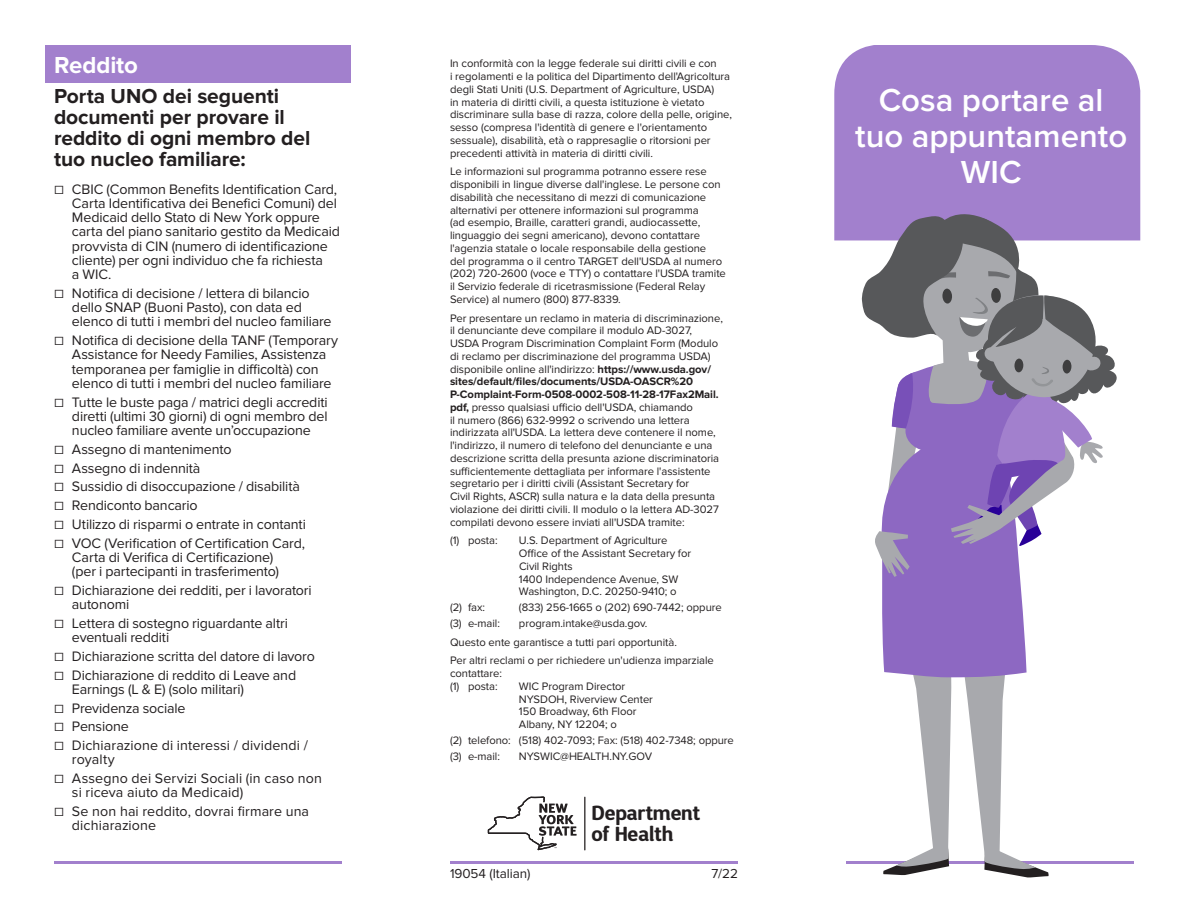
<style>
.page{position:relative;width:1188px;height:918px;background:#fff}
.page>*{position:absolute;margin:0;border:0;box-sizing:border-box;transform-origin:0 0}
.t1{font:600 33px/36px "Proxima Nova";color:#fff;text-align:center}
.Heads{font:700 24px "Proxima Nova";letter-spacing:-.005em;color:#fff}
.Head_2{font:700 21px/21px "Proxima Nova";letter-spacing:-.005em;color:#231f20}
.t2{font:700 20.4px/20.7px "D Sari";letter-spacing:-.01em;color:#231f20}
.t3{font:14.25px/14.2px "Proxima Nova";letter-spacing:-.01em;color:#231f20}
.t4{font:14.25px/14.2px "Proxima Nova";letter-spacing:.01em;color:#231f20}
.t5{font:13.5px "Proxima Nova";letter-spacing:-.005em;color:#231f20}
.t6{font:11.25px/12.8px "Proxima Nova";letter-spacing:-.005em;color:#231f20}
.s1{font-style:italic}
.s2{font-weight:700}
</style>
<div class="page">
<hr style="left:846px;top:861px;width:288px;height:3px;background:#a280cd">
<div style="left:45px;top:45px;width:306px;height:38px;background:#a280cd"></div>
<div style="left:834px;top:45px;width:307px;height:195px;background:#a280cd"></div>
<svg style="left:862px;top:214px;width:255px;height:664px"></svg>
<hr style="left:54px;top:861px;width:288px;height:3px;background:#a280cd">
<hr style="left:584px;top:797px;width:1px;height:53px;background:#231f20">
<svg style="left:488px;top:796px;width:89px;height:54px"></svg>
<hr style="left:450px;top:861px;width:288px;height:3px;background:#a280cd">
<p class="Heads" style="left:54px;top:51px;width:86px">Reddito</p>
<p class="Head_2" style="left:54px;top:86px;width:258px">Porta UNO dei seguenti documenti per provare il reddito di ogni membro del tuo nucleo familiare:</p>
<p class="t3" style="left:72px;top:182px;width:270px;text-indent:-18px"><span class="s1">☐</span> CBIC (Common Benefits Identification Card, Carta Identificativa dei Benefici Comuni) del Medicaid dello Stato di New York oppure carta del piano sanitario gestito da Medicaid provvista di CIN (numero di identificazione cliente) per ogni individuo che fa richiesta<br>a WIC.</p>
<p class="t3" style="left:72px;top:286px;width:261px;text-indent:-18px"><span class="s1">☐</span> Notifica di decisione / lettera di bilancio dello SNAP (Buoni Pasto), con data ed elenco di tutti i membri del nucleo familiare</p>
<p class="t3" style="left:72px;top:334px;width:268px;text-indent:-18px"><span class="s1">☐</span> Notifica di decisione della TANF (Temporary Assistance for Needy Families, Assistenza temporanea per famiglie in difficoltà) con elenco di tutti i membri del nucleo familiare</p>
<p class="t3" style="left:72px;top:395px;width:257px;text-align:justify;text-indent:-18px"><span class="s1">☐</span> Tutte le buste paga / matrici degli accrediti diretti (ultimi 30 giorni) di ogni membro del nucleo familiare avente un’occupazione</p>
<p class="t3" style="left:54px;top:442px;width:179px"><span class="s1">☐</span> Assegno di mantenimento</p>
<p class="t3" style="left:54px;top:461px;width:148px"><span class="s1">☐</span> Assegno di indennità</p>
<p class="t3" style="left:54px;top:480px;width:248px"><span class="s1">☐</span> Sussidio di disoccupazione / disabilità</p>
<p class="t3" style="left:54px;top:499px;width:145px"><span class="s1">☐</span> Rendiconto bancario</p>
<p class="t3" style="left:54px;top:517px;width:253px"><span class="s1">☐</span> Utilizzo di risparmi o entrate in contanti</p>
<p class="t3" style="left:72px;top:536px;width:235px;text-indent:-18px"><span class="s1">☐</span> VOC (Verification of Certification Card,<br>Carta di Verifica di Certificazione)<br>(per i partecipanti in trasferimento)</p>
<p class="t3" style="left:72px;top:583px;width:241px;text-indent:-18px"><span class="s1">☐</span> Dichiarazione dei redditi, per i lavoratori autonomi</p>
<p class="t3" style="left:72px;top:616px;width:217px;text-indent:-18px"><span class="s1">☐</span> Lettera di sostegno riguardante altri eventuali redditi</p>
<p class="t3" style="left:54px;top:649px;width:262px"><span class="s1">☐</span> Dichiarazione scritta del datore di lavoro</p>
<p class="t3" style="left:72px;top:668px;width:226px;text-indent:-18px"><span class="s1">☐</span> Dichiarazione di reddito di Leave and<br>Earnings (L &amp; E) (solo militari)</p>
<p class="t3" style="left:54px;top:701px;width:133px"><span class="s1">☐</span> Previdenza sociale</p>
<p class="t3" style="left:54px;top:720px;width:76px"><span class="s1">☐</span> Pensione</p>
<p class="t4" style="left:72px;top:739px;width:238px;text-indent:-18px"><span class="s1">☐</span> Dichiarazione di interessi / dividendi / royalty</p>
<p class="t4" style="left:72px;top:772px;width:252px;text-indent:-18px"><span class="s1">☐</span> Assegno dei Servizi Sociali (in caso non si riceva aiuto da Medicaid)</p>
<p class="t4" style="left:72px;top:805px;width:239px;text-indent:-18px"><span class="s1">☐</span> Se non hai reddito, dovrai firmare una dichiarazione</p>
<p class="t6" style="left:450px;top:57px;width:283px">In conformità con la legge federale sui diritti civili e con<br>i regolamenti e la politica del Dipartimento dell'Agricoltura degli Stati Uniti (U.S. Department of Agriculture, USDA)<br>in materia di diritti civili, a questa istituzione è vietato discriminare sulla base di razza, colore della pelle, origine, sesso (compresa l'identità di genere e l'orientamento sessuale), disabilità, età o rappresaglie o ritorsioni per precedenti attività in materia di diritti civili.</p>
<p class="t6" style="left:450px;top:165px;width:277px">Le informazioni sul programma potranno essere rese disponibili in lingue diverse dall'inglese. Le persone con disabilità che necessitano di mezzi di comunicazione alternativi per ottenere informazioni sul programma<br>(ad esempio, Braille, caratteri grandi, audiocassette, linguaggio dei segni americano), devono contattare l'agenzia statale o locale responsabile della gestione<br>del programma o il centro TARGET dell'USDA al numero (202) 720-2600 (voce e TTY) o contattare l'USDA tramite il Servizio federale di ricetrasmissione (Federal Relay Service) al numero (800) 877-8339.</p>
<p class="t6" style="left:450px;top:312px;width:274px">Per presentare un reclamo in materia di discriminazione, il denunciante deve compilare il modulo AD-3027, USDA Program Discrimination Complaint Form (Modulo di reclamo per discriminazione del programma USDA) disponibile online all'indirizzo: <span class="s2">https://www.usda.gov/ sites/default/files/documents/USDA-OASCR%20<br>P-Complaint-Form-0508-0002-508-11-28-17Fax2Mail. pdf,</span> presso qualsiasi ufficio dell'USDA, chiamando<br>il numero (866) 632-9992 o scrivendo una lettera indirizzata all'USDA. La lettera deve contenere il nome, l'indirizzo, il numero di telefono del denunciante e una descrizione scritta della presunta azione discriminatoria sufficientemente dettagliata per informare l'assistente segretario per i diritti civili (Assistant Secretary for<br>Civil Rights, ASCR) sulla natura e la data della presunta violazione dei diritti civili. Il modulo o la lettera AD-3027 compilati devono essere inviati all'USDA tramite:</p>
<p class="t6" style="left:450px;top:534px;width:49px">(1) posta:</p>
<p class="t6" style="left:519px;top:534px;width:150px">U.S. Department of Agriculture</p>
<p class="t6" style="left:519px;top:547px;width:174px">Office of the Assistant Secretary for<br>Civil Rights</p>
<p class="t6" style="left:519px;top:573px;width:161px">1400 Independence Avenue, SW</p>
<p class="t6" style="left:519px;top:585px;width:159px">Washington, D.C. 20250-9410; o</p>
<p class="t6" style="left:450px;top:601px;width:36px">(2) fax:</p>
<p class="t6" style="left:519px;top:601px;width:204px">(833) 256-1665 o (202) 690-7442; oppure</p>
<p class="t6" style="left:450px;top:617px;width:52px">(3) e-mail:</p>
<p class="t6" style="left:519px;top:617px;width:130px">program.intake@usda.gov.</p>
<p class="t6" style="left:450px;top:636px;width:228px">Questo ente garantisce a tutti pari opportunità.</p>
<p class="t6" style="left:450px;top:654px;width:265px">Per altri reclami o per richiedere un'udienza imparziale contattare:</p>
<p class="t6" style="left:450px;top:680px;width:49px">(1) posta:</p>
<p class="t6" style="left:519px;top:680px;width:108px">WIC Program Director</p>
<p class="t6" style="left:519px;top:693px;width:136px">NYSDOH, Riverview Center</p>
<p class="t6" style="left:519px;top:705px;width:119px">150 Broadway, 6th Floor</p>
<p class="t6" style="left:519px;top:718px;width:99px">Albany, NY 12204; o</p>
<p class="t6" style="left:450px;top:734px;width:285px">(2) telefono: (518) 402-7093; Fax: (518) 402-7348; oppure</p>
<p class="t6" style="left:450px;top:750px;width:52px">(3) e-mail:</p>
<p class="t6" style="left:519px;top:750px;width:135px">NYSWIC@HEALTH.NY.GOV</p>
<p class="t2" style="left:592px;top:802px;width:110px">Department of Health</p>
<p class="t5" style="left:450px;top:866px;width:82px">19054 (Italian)</p>
<p class="t5" style="left:711px;top:866px;width:28px">7/22</p>
<p class="t1" style="left:855px;top:83px;width:274px">Cosa portare al tuo appuntamento<br>WIC</p>
</div>
